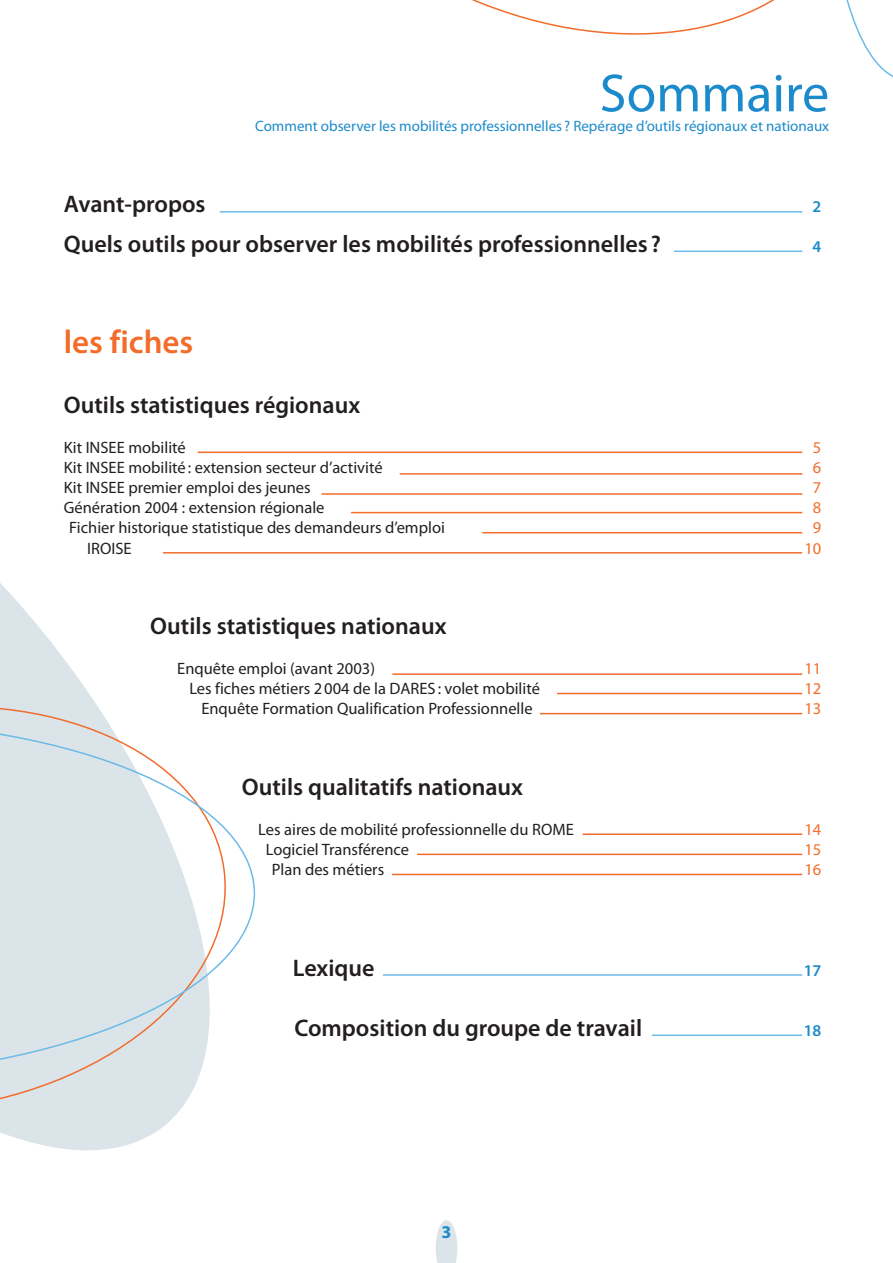
<style>
.page{position:relative;width:893px;height:1263px;background:#fff}
.page>*{position:absolute;margin:0;border:0;box-sizing:border-box;transform-origin:0 0}
.t1{font:54px "Myriad Pro";color:#1b8bcb}
.t2{font:600 33px "Myriad Pro";color:#f36c2a}
.t3{font:600 24px "Myriad Pro";color:#231f20}
.t4{font:700 18px "Myriad Pro";color:#1b8bcb}
.t5{font:16.5px "Myriad Pro";color:#231f20}
.t6{font:16.5px "Myriad Pro";color:#f36c2a}
.t7{font:600 16.5px "Myriad Pro";color:#1b8bcb}
.t8{font:15px "Myriad Pro";color:#1b8bcb}
</style>
<div class="page">
<svg style="left:436px;top:1220px;width:21px;height:43px"></svg>
<hr style="left:220px;top:211px;width:582px;height:2px;background:#6bbae8">
<hr style="left:674px;top:251px;width:128px;height:1px;background:#6bbae8">
<hr style="left:198px;top:452px;width:604px;height:1px;background:#f36c2a">
<hr style="left:400px;top:473px;width:402px;height:2px;background:#f36c2a">
<hr style="left:322px;top:493px;width:480px;height:2px;background:#f36c2a">
<hr style="left:351px;top:512px;width:451px;height:1px;background:#f36c2a">
<hr style="left:482px;top:532px;width:320px;height:1px;background:#f36c2a">
<hr style="left:163px;top:552px;width:639px;height:2px;background:#f36c2a">
<hr style="left:392px;top:673px;width:410px;height:2px;background:#f36c2a">
<hr style="left:557px;top:693px;width:245px;height:1px;background:#f36c2a">
<hr style="left:540px;top:713px;width:262px;height:1px;background:#f36c2a">
<hr style="left:583px;top:833px;width:219px;height:2px;background:#f36c2a">
<hr style="left:417px;top:854px;width:385px;height:1px;background:#f36c2a">
<hr style="left:392px;top:874px;width:410px;height:1px;background:#f36c2a">
<hr style="left:383px;top:974px;width:419px;height:2px;background:#6bbae8">
<hr style="left:652px;top:1034px;width:150px;height:2px;background:#6bbae8">
<svg style="left:0;top:451px;width:256px;height:700px"></svg>
<svg style="left:0;top:689px;width:239px;height:440px"></svg>
<svg style="left:0;top:717px;width:256px;height:364px"></svg>
<svg style="left:472px;top:0;width:421px;height:77px"></svg>
<h1 class="t1" style="left:600px;top:60px;width:231px">Sommaire</h1>
<p class="t8" style="left:255px;top:117px;width:575px">Comment observer les mobilités professionnelles ? Repérage d’outils régionaux et nationaux</p>
<h3 class="t3" style="left:64px;top:188px;width:143px">Avant-propos</h3>
<p class="t7" style="left:812px;top:196px;width:10px">2</p>
<h3 class="t3" style="left:64px;top:229px;width:599px">Quels outils pour observer les mobilités professionnelles ?</h3>
<p class="t7" style="left:812px;top:236px;width:10px">4</p>
<h2 class="t2" style="left:64px;top:320px;width:131px">les fiches</h2>
<h3 class="t3" style="left:64px;top:389px;width:298px">Outils statistiques régionaux</h3>
<p class="t5" style="left:64px;top:437px;width:124px">Kit INSEE mobilité</p>
<p class="t6" style="left:813px;top:437px;width:10px">5</p>
<p class="t5" style="left:64px;top:457px;width:320px">Kit INSEE mobilité: extension secteur d’activité</p>
<p class="t6" style="left:813px;top:457px;width:10px">6</p>
<p class="t5" style="left:64px;top:477px;width:248px">Kit INSEE premier emploi des jeunes</p>
<p class="t6" style="left:813px;top:477px;width:10px">7</p>
<p class="t5" style="left:64px;top:498px;width:262px">Génération 2004 : extension régionale</p>
<p class="t6" style="left:813px;top:498px;width:10px">8</p>
<p class="t5" style="left:69px;top:518px;width:377px">Fichier historique statistique des demandeurs d’emploi</p>
<p class="t6" style="left:813px;top:518px;width:10px">9</p>
<p class="t5" style="left:87px;top:538px;width:46px">IROISE</p>
<p class="t6" style="left:804px;top:538px;width:18px">10</p>
<h3 class="t3" style="left:150px;top:611px;width:298px">Outils statistiques nationaux</h3>
<p class="t5" style="left:177px;top:658px;width:199px">Enquête emploi (avant 2003)</p>
<p class="t6" style="left:804px;top:658px;width:18px">11</p>
<p class="t5" style="left:189px;top:678px;width:352px">Les fiches métiers 2004 de la DARES : volet mobilité</p>
<p class="t6" style="left:804px;top:678px;width:18px">12</p>
<p class="t5" style="left:201px;top:699px;width:333px">Enquête Formation Qualification Professionnelle</p>
<p class="t6" style="left:804px;top:699px;width:18px">13</p>
<h3 class="t3" style="left:242px;top:771px;width:283px">Outils qualitatifs nationaux</h3>
<p class="t5" style="left:258px;top:819px;width:317px">Les aires de mobilité professionnelle du ROME</p>
<p class="t6" style="left:804px;top:819px;width:18px">14</p>
<p class="t5" style="left:266px;top:839px;width:145px">Logiciel Transférence</p>
<p class="t6" style="left:804px;top:839px;width:18px">15</p>
<p class="t5" style="left:272px;top:859px;width:114px">Plan des métiers</p>
<p class="t6" style="left:804px;top:859px;width:18px">16</p>
<h3 class="t3" style="left:293px;top:952px;width:83px">Lexique</h3>
<p class="t7" style="left:804px;top:960px;width:19px">17</p>
<h3 class="t3" style="left:294px;top:1013px;width:349px">Composition du groupe de travail</h3>
<p class="t7" style="left:804px;top:1020px;width:19px">18</p>
<p class="t4" style="left:441px;top:1220px;width:11px">3</p>
</div>
